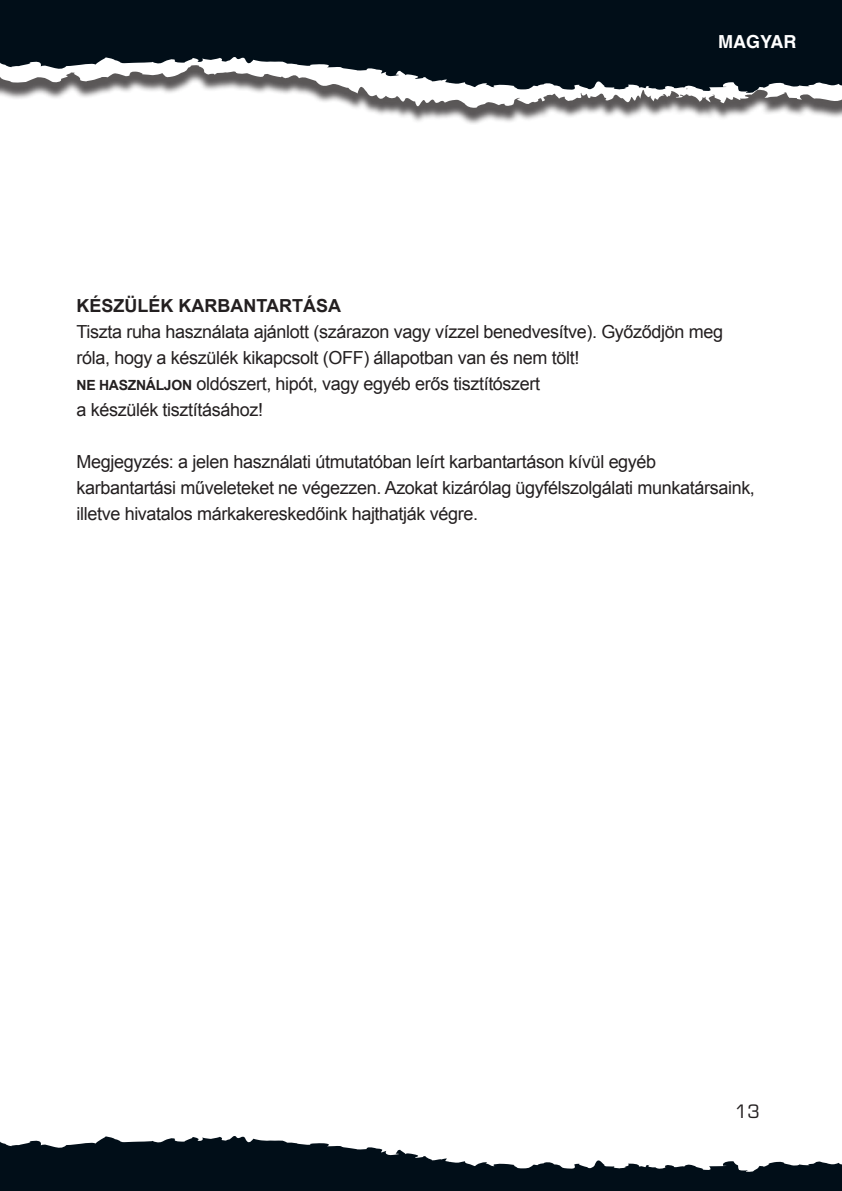
<style>
.page{position:relative;width:842px;height:1191px;background:#fff}
.page>*{position:absolute;margin:0;border:0;box-sizing:border-box;transform-origin:0 0}
.t1{font:18px/26px "Arial";letter-spacing:-.02em;color:#231f20}
.t2{font:700 18px "Arial";color:#231f20}
.t3{font:700 18px "Helvetica";color:#fff}
.t4{font:18px "Eurostile LT Std";color:#231f20}
.s1{font-weight:700;font-size:14px}
</style>
<div class="page">
<div style="left:0;top:0;width:842px;height:125px;background:#231f20;opacity:.75"></div>
<svg style="left:0;top:93px;width:842px;height:22px"></svg>
<svg style="left:0;top:0;width:842px;height:93px;background:#28333b"></svg>
<svg style="left:0;top:1136px;width:842px;height:55px;fill:#010e18"></svg>
<p class="t3" style="left:718px;top:27px;width:80px">MAGYAR</p>
<p class="t2" style="left:77px;top:294px;width:266px">KÉSZÜLÉK KARBANTARTÁSA</p>
<p class="t1" style="left:77px;top:319px;width:648px">Tiszta ruha használata ajánlott (szárazon vagy vízzel benedvesítve). Győződjön meg róla, hogy a készülék kikapcsolt (OFF) állapotban van és nem tölt!<br><span class="s1">NE HASZNÁLJON</span> oldószert, hipót, vagy egyéb erős tisztítószert<br>a készülék tisztításához!</p>
<p class="t1" style="left:77px;top:449px;width:680px">Megjegyzés: a jelen használati útmutatóban leírt karbantartáson kívül egyéb karbantartási műveleteket ne végezzen. Azokat kizárólag ügyfélszolgálati munkatársaink, illetve hivatalos márkakereskedőink hajthatják végre.</p>
<p class="t4" style="left:735px;top:1100px;width:26px">13</p>
</div>
